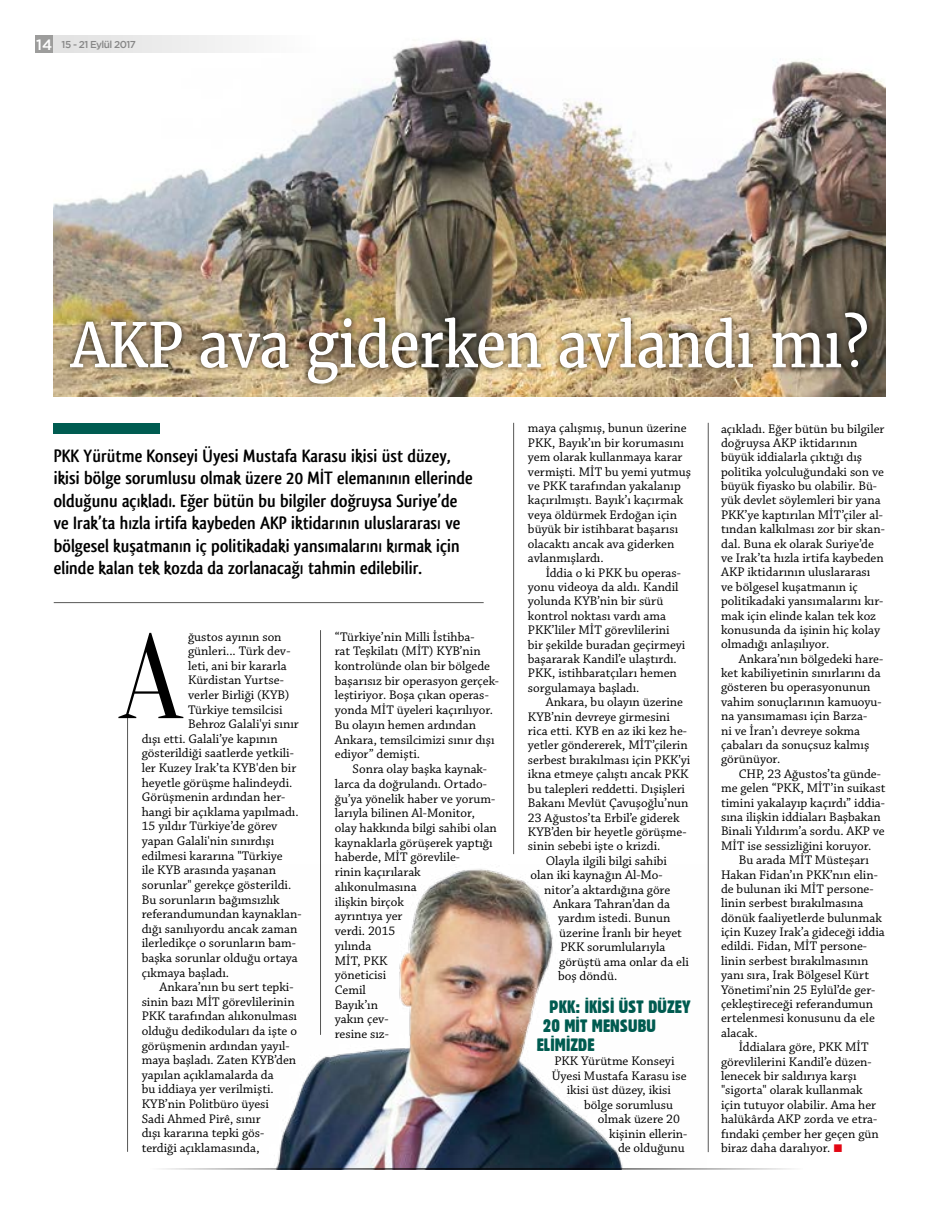
<style>
.page{position:relative;width:939px;height:1205px;background:#fff}
.page>*{position:absolute;margin:0;border:0;box-sizing:border-box;transform-origin:0 0}
.t1{font:119.25px "Oranienbaum";color:#000}
.t2{font:60.88px "Merriweather";letter-spacing:-.01em;color:#fff;scale:.9 1}
.t3{font:700 18.75px/22.5px "Qlassik";color:#000}
.t4{font:17.5px "Gothic 821 Condensed BT";color:#005c51;scale:1.1 1}
.t5{font:13.12px/14.4px "Chaparral Pro";color:#000}
.t6{font:500 10px "Gotham";letter-spacing:-.06em;color:#878787}
.s1{font-size:15px;color:#fff}
.s2{color:#e30613}
</style>
<div class="page">
<img style="left:54px;top:39px;width:832px;height:358px">
<div style="left:53px;top:35px;width:262px;height:18px;background:linear-gradient(to right,#e0e0e0,#fdfdfd)"></div>
<div style="left:35px;top:35px;width:18px;height:18px;background:#9d9d9c"></div>
<hr style="left:127px;top:717px;width:1px;height:435px;background:#575756">
<hr style="left:54px;top:602px;width:430px;height:1px;background:#575756">
<div style="left:54px;top:423px;width:106px;height:10px;background:#005c51"></div>
<hr style="left:320px;top:630px;width:1px;height:405px;background:#575756">
<hr style="left:513px;top:423px;width:1px;height:431px;background:#575756">
<hr style="left:708px;top:423px;width:1px;height:729px;background:#575756">
<div style="left:64px;top:306px;width:810px;height:84px;background:#000;opacity:.75"></div>
<img style="left:276px;top:869px;width:347px;height:299px">
<hr style="left:150px;top:1168px;width:653px;height:1px;background:#000">
<p class="t6" style="left:36px;top:39px;width:101px"><span class="s1">14</span> 15 - 21 Eylül 2017</p>
<h2 class="t2" style="left:71px;top:304px;width:888px">AKP ava giderken avlandı mı?</h2>
<p class="t3" style="left:54px;top:444px;width:421px">PKK Yürütme Konseyi Üyesi Mustafa Karasu ikisi üst düzey, ikisi bölge sorumlusu olmak üzere 20 MİT elemanının ellerinde olduğunu açıkladı. Eğer bütün bu bilgiler doğruysa Suriye’de ve Irak’ta hızla irtifa kaybeden AKP iktidarının uluslararası ve bölgesel kuşatmanın iç politikadaki yansımalarını kırmak için elinde kalan tek kozda da zorlanacağı tahmin edilebilir.</p>
<p class="t5" style="left:188px;top:630px;width:95px">ğustos ayının son</p>
<p class="t5" style="left:188px;top:644px;width:104px">günleri... Türk dev-</p>
<p class="t5" style="left:188px;top:659px;width:100px">leti, ani bir kararla</p>
<p class="t5" style="left:188px;top:673px;width:97px">Kürdistan Yurtse-</p>
<p class="t5" style="left:188px;top:688px;width:103px">verler Birliği (KYB)</p>
<p class="t5" style="left:188px;top:703px;width:96px">Türkiye temsilcisi</p>
<p class="t5" style="left:188px;top:717px;width:112px">Behroz Galali'yi sınır</p>
<p class="t5" style="left:142px;top:732px;width:137px">dışı etti. Galali’ye kapının</p>
<p class="t5" style="left:142px;top:746px;width:154px">gösterildiği saatlerde yetkili-</p>
<p class="t5" style="left:142px;top:761px;width:156px">ler Kuzey Irak’ta KYB'den bir</p>
<p class="t5" style="left:142px;top:776px;width:152px">heyetle görüşme halindeydi.</p>
<p class="t5" style="left:142px;top:790px;width:145px">Görüşmenin ardından her-</p>
<p class="t5" style="left:142px;top:805px;width:158px">hangi bir açıklama yapılmadı.</p>
<p class="t5" style="left:142px;top:819px;width:137px">15 yıldır Türkiye’de görev</p>
<p class="t5" style="left:142px;top:834px;width:134px">yapan Galali'nin sınırdışı</p>
<p class="t5" style="left:142px;top:849px;width:142px">edilmesi kararına "Türkiye</p>
<p class="t5" style="left:142px;top:863px;width:136px">ile KYB arasında yaşanan</p>
<p class="t5" style="left:142px;top:878px;width:151px">sorunlar" gerekçe gösterildi.</p>
<p class="t5" style="left:142px;top:893px;width:140px">Bu sorunların bağımsızlık</p>
<p class="t5" style="left:142px;top:907px;width:161px">referandumundan kaynaklan-</p>
<p class="t5" style="left:142px;top:922px;width:157px">dığı sanılıyordu ancak zaman</p>
<p class="t5" style="left:142px;top:936px;width:156px">ilerledikçe o sorunların bam-</p>
<p class="t5" style="left:142px;top:951px;width:158px">başka sorunlar olduğu ortaya</p>
<p class="t5" style="left:142px;top:966px;width:89px">çıkmaya başladı.</p>
<p class="t5" style="left:159px;top:980px;width:136px">Ankara’nın bu sert tepki-</p>
<p class="t5" style="left:142px;top:995px;width:154px">sinin bazı MİT görevlilerinin</p>
<p class="t5" style="left:142px;top:1009px;width:157px">PKK tarafından alıkonulması</p>
<p class="t5" style="left:142px;top:1024px;width:157px">olduğu dedikoduları da işte o</p>
<p class="t5" style="left:142px;top:1039px;width:149px">görüşmenin ardından yayıl-</p>
<p class="t5" style="left:142px;top:1053px;width:156px">maya başladı. Zaten KYB’den</p>
<p class="t5" style="left:142px;top:1068px;width:134px">yapılan açıklamalarda da</p>
<p class="t5" style="left:142px;top:1082px;width:134px">bu iddiaya yer verilmişti.</p>
<p class="t5" style="left:142px;top:1097px;width:129px">KYB’nin Politbüro üyesi</p>
<p class="t5" style="left:142px;top:1112px;width:121px">Sadi Ahmed Pirê, sınır</p>
<p class="t5" style="left:142px;top:1126px;width:124px">dışı kararına tepki gös-</p>
<p class="t5" style="left:142px;top:1141px;width:119px">terdiği açıklamasında,</p>
<h1 class="t1" style="left:119px;top:611px;width:63px">A</h1>
<p class="t5" style="left:335px;top:629px;width:166px;line-height:14.8px">“Türkiye’nin Milli İstihba-<br>rat Teşkilatı (MİT) KYB’nin kontrolünde olan bir bölgede başarısız bir operasyon gerçek&shy;leştiriyor. Boşa çıkan operas&shy;yonda MİT üyeleri kaçırılıyor.<br>Bu olayın hemen ardından<br>Ankara, temsilcimizi sınır dışı ediyor” demişti.</p>
<p class="t5" style="left:335px;top:762px;width:164px;line-height:14.8px;text-indent:18px">Sonra olay başka kaynak&shy;larca da doğrulandı. Ortado&shy;ğu’ya yönelik haber ve yorum&shy;larıyla bilinen Al-Monitor, olay hakkında bilgi sahibi olan kaynaklarla görüşerek yaptığı haberde, MİT görevlile-<br>rinin kaçırılarak alıkonulmasına<br>ilişkin birçok<br>ayrıntıya yer<br>verdi. 2015<br>yılında<br>MİT, PKK<br>yöneticisi<br>Cemil<br>Bayık’ın<br>yakın çev-<br>resine sız-</p>
<p class="t5" style="left:528px;top:421px;width:165px">maya çalışmış, bunun üzerine<br>PKK, Bayık’ın bir korumasını yem olarak kullanmaya karar vermişti. MİT bu yemi yutmuş ve PKK tarafından yakalanıp kaçırılmıştı. Bayık’ı kaçırmak veya öldürmek Erdoğan için büyük bir istihbarat başarısı olacaktı ancak ava giderken avlanmışlardı.</p>
<p class="t5" style="left:528px;top:566px;width:159px;text-indent:18px">İddia o ki PKK bu operas&shy;yonu videoya da aldı. Kandil yolunda KYB’nin bir sürü kontrol noktası vardı ama<br>PKK’liler MİT görevlilerini bir şekilde buradan geçirmeyi başararak Kandil’e ulaştırdı.<br>PKK, istihbaratçıları hemen sorgulamaya başladı.</p>
<p class="t5" style="left:546px;top:695px;width:139px">Ankara, bu olayın üzerine</p>
<p class="t5" style="left:528px;top:710px;width:144px">KYB’nin devreye girmesini</p>
<p class="t5" style="left:528px;top:724px;width:161px">rica etti. KYB en az iki kez he-</p>
<p class="t5" style="left:528px;top:738px;width:161px">yetler göndererek, MİT’çilerin</p>
<p class="t5" style="left:528px;top:753px;width:164px">serbest bırakılması için PKK’yi</p>
<p class="t5" style="left:528px;top:767px;width:162px">ikna etmeye çalıştı ancak PKK</p>
<p class="t5" style="left:528px;top:782px;width:159px">bu talepleri reddetti. Dışişleri</p>
<p class="t5" style="left:528px;top:796px;width:162px">Bakanı Mevlüt Çavuşoğlu’nun</p>
<p class="t5" style="left:528px;top:811px;width:153px">23 Ağustos’ta Erbil’e giderek</p>
<p class="t5" style="left:528px;top:825px;width:160px">KYB’den bir heyetle görüşme-</p>
<p class="t5" style="left:528px;top:839px;width:134px">sinin sebebi işte o krizdi.</p>
<p class="t5" style="left:546px;top:854px;width:123px">Olayla ilgili bilgi sahibi</p>
<p class="t5" style="left:530px;top:868px;width:134px">olan iki kaynağın Al-Mo-</p>
<p class="t5" style="left:544px;top:883px;width:127px">nitor’a aktardığına göre</p>
<p class="t5" style="left:553px;top:897px;width:119px">Ankara Tahran’dan da</p>
<p class="t5" style="left:558px;top:911px;width:114px">yardım istedi. Bunun</p>
<p class="t5" style="left:559px;top:926px;width:124px">üzerine İranlı bir heyet</p>
<p class="t5" style="left:560px;top:940px;width:107px">PKK sorumlularıyla</p>
<p class="t5" style="left:559px;top:955px;width:131px">görüştü ama onlar da eli</p>
<p class="t5" style="left:558px;top:969px;width:61px">boş döndü.</p>
<h3 class="t4" style="left:549px;top:996px;width:130px">PKK: İKİSİ ÜST DÜZEY</h3>
<h3 class="t4" style="left:543px;top:1015px;width:104px">20 MİT MENSUBU</h3>
<h3 class="t4" style="left:537px;top:1034px;width:54px">ELİMİZDE</h3>
<p class="t5" style="left:554px;top:1054px;width:122px">PKK Yürütme Konseyi</p>
<p class="t5" style="left:552px;top:1069px;width:136px">Üyesi Mustafa Karasu ise</p>
<p class="t5" style="left:567px;top:1083px;width:106px">ikisi üst düzey, ikisi</p>
<p class="t5" style="left:584px;top:1098px;width:90px">bölge sorumlusu</p>
<p class="t5" style="left:598px;top:1112px;width:83px">olmak üzere 20</p>
<p class="t5" style="left:609px;top:1126px;width:80px">kişinin ellerin-</p>
<p class="t5" style="left:618px;top:1141px;width:68px">de olduğunu</p>
<p class="t5" style="left:721px;top:422px;width:165px">açıkladı. Eğer bütün bu bilgiler doğruysa AKP iktidarının büyük iddialarla çıktığı dış politika yolculuğundaki son ve büyük fiyasko bu olabilir. Bü&shy;yük devlet söylemleri bir yana<br>PKK’ye kaptırılan MİT’çiler al&shy;tından kalkılması zor bir skan&shy;dal. Buna ek olarak Suriye’de ve Irak’ta hızla irtifa kaybeden<br>AKP iktidarının uluslararası ve bölgesel kuşatmanın iç politikadaki yansımalarını kır&shy;mak için elinde kalan tek koz konusunda da işinin hiç kolay olmadığı anlaşılıyor.</p>
<p class="t5" style="left:721px;top:652px;width:164px;text-indent:18px">Ankara’nın bölgedeki hare&shy;ket kabiliyetinin sınırlarını da gösteren bu operasyonunun vahim sonuçlarının kamuoyu&shy;na yansımaması için Barza-<br>ni ve İran’ı devreye sokma çabaları da sonuçsuz kalmış görünüyor.</p>
<p class="t5" style="left:721px;top:767px;width:166px;text-indent:18px">CHP, 23 Ağustos’ta günde&shy;me gelen “PKK, MİT’in suikast timini yakalayıp kaçırdı” iddia&shy;sına ilişkin iddiaları Başbakan<br>Binali Yıldırım’a sordu. AKP ve<br>MİT ise sessizliğini koruyor.</p>
<p class="t5" style="left:721px;top:853px;width:165px;text-indent:18px">Bu arada MİT Müsteşarı<br>Hakan Fidan’ın PKK’nın elin&shy;de bulunan iki MİT persone&shy;linin serbest bırakılmasına dönük faaliyetlerde bulunmak için Kuzey Irak’a gideceği iddia edildi. Fidan, MİT persone&shy;linin serbest bırakılmasının yanı sıra, Irak Bölgesel Kürt<br>Yönetimi’nin 25 Eylül’de ger&shy;çekleştireceği referandumun ertelenmesi konusunu da ele alacak.</p>
<p class="t5" style="left:721px;top:1040px;width:159px;text-indent:18px">İddialara göre, PKK MİT görevlilerini Kandil’e düzen&shy;lenecek bir saldırıya karşı "sigorta" olarak kullanmak için tutuyor olabilir. Ama her halükârda AKP zorda ve etra&shy;fındaki çember her geçen gün biraz daha daralıyor. <span class="s2">■</span></p>
</div>
